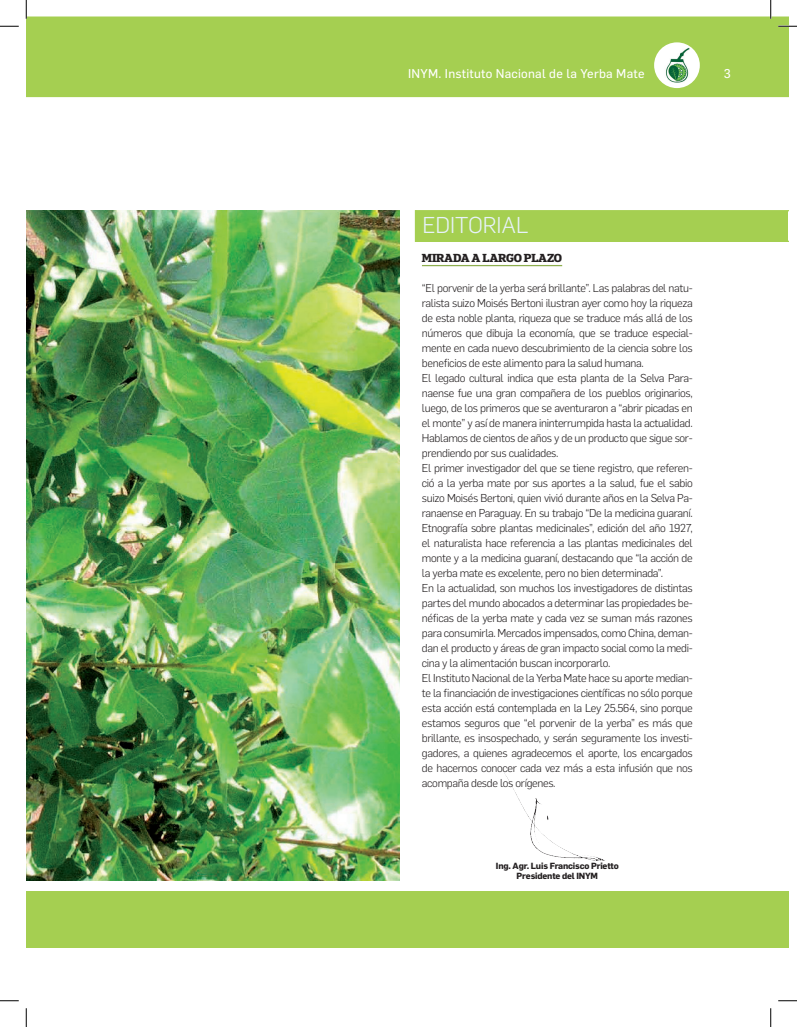
<style>
.page{position:relative;width:797px;height:1027px;background:#fff}
.page>*{position:absolute;margin:0;border:0;box-sizing:border-box;transform-origin:0 0}
.t1{font:300 22.5px "Flama";letter-spacing:-.005em;color:#e7f2fa}
.t2{font:12.5px "Flama Basic";letter-spacing:.02em;color:#fff}
.t3{font:300 11.25px/15px "Flama";letter-spacing:-.03em;color:#231f20}
.t4{font:700 11px "Popular";letter-spacing:-.02em;color:#231f20}
.t5{font:700 8.75px/10px "Flama";letter-spacing:-.02em;color:#231f20;text-align:center}
</style>
<div class="page">
<img style="left:501px;top:768px;width:104px;height:93px">
<img style="left:26px;top:210px;width:374px;height:671px">
<div style="left:26px;top:17px;width:762px;height:80px;background:#a5cf51"></div>
<div style="left:415px;top:210px;width:373px;height:32px;background:#a5cf51"></div>
<div style="left:654px;top:42px;width:45px;height:46px;background:#fff;border-radius:50%"></div>
<img style="left:666px;top:48px;width:24px;height:35px">
<div style="left:26px;top:891px;width:762px;height:57px;background:#a5cf51"></div>
<hr style="left:422px;top:265px;width:140px;height:1px;background:#8eae4e">
<svg style="left:0;top:25px;width:19px;height:2px"></svg>
<svg style="left:778px;top:25px;width:19px;height:2px"></svg>
<svg style="left:0;top:1000px;width:19px;height:1px"></svg>
<svg style="left:778px;top:1000px;width:19px;height:1px"></svg>
<svg style="left:25px;top:0;width:2px;height:19px"></svg>
<svg style="left:25px;top:1008px;width:2px;height:19px"></svg>
<svg style="left:770px;top:0;width:1px;height:19px"></svg>
<svg style="left:770px;top:1008px;width:1px;height:19px"></svg>
<p class="t2" style="left:408px;top:65px;width:238px">INYM. Instituto Nacional de la Yerba Mate</p>
<p class="t2" style="left:723px;top:65px;width:8px">3</p>
<h1 class="t1" style="left:422px;top:210px;width:107px">editorial</h1>
<p class="t4" style="left:422px;top:250px;width:142px">MIRADA A LARGO PLAZO</p>
<p class="t3" style="left:422px;top:280px;width:272px">“El porvenir de la yerba será brillante”. Las palabras del natu&shy;ralista suizo Moisés Bertoni ilustran ayer como hoy la riqueza de esta noble planta, riqueza que se traduce más allá de los números que dibuja la economía, que se traduce especial&shy;mente en cada nuevo descubrimiento de la ciencia sobre los beneficios de este alimento para la salud humana.<br>El legado cultural indica que esta planta de la Selva Para&shy;naense fue una gran compañera de los pueblos originarios, luego, de los primeros que se aventuraron a “abrir picadas en el monte” y así de manera ininterrumpida hasta la actualidad.<br>Hablamos de cientos de años y de un producto que sigue sor&shy;prendiendo por sus cualidades.<br>El primer investigador del que se tiene registro, que referen&shy;ció a la yerba mate por sus aportes a la salud, fue el sabio suizo Moisés Bertoni, quien vivió durante años en la Selva Pa&shy;ranaense en Paraguay. En su trabajo “De la medicina guaraní.<br>Etnografía sobre plantas medicinales”, edición del año 1927, el naturalista hace referencia a las plantas medicinales del monte y a la medicina guaraní, destacando que “la acción de la yerba mate es excelente, pero no bien determinada”.<br>En la actualidad, son muchos los investigadores de distintas partes del mundo abocados a determinar las propiedades be&shy;néficas de la yerba mate y cada vez se suman más razones para consumirla. Mercados impensados, como China, deman&shy;dan el producto y áreas de gran impacto social como la medi&shy;cina y la alimentación buscan incorporarlo.<br>El I nstituto Nacional de la Yerba Mate hace su aporte median&shy;te la financiación de investigaciones científicas no sólo porque esta acción está contemplada en la Ley 25.564, sino porque estamos seguros que “el porvenir de la yerba” es más que brillante, es insospechado, y serán seguramente los investi&shy;gadores, a quienes agradecemos el aporte, los encargados de hacernos conocer cada vez más a esta infusión que nos acompaña desde los orígenes.</p>
<p class="t5" style="left:496px;top:861px;width:124px">Ing. Agr. Luis Francisco Prietto<br>Presidente del INYM</p>
</div>
